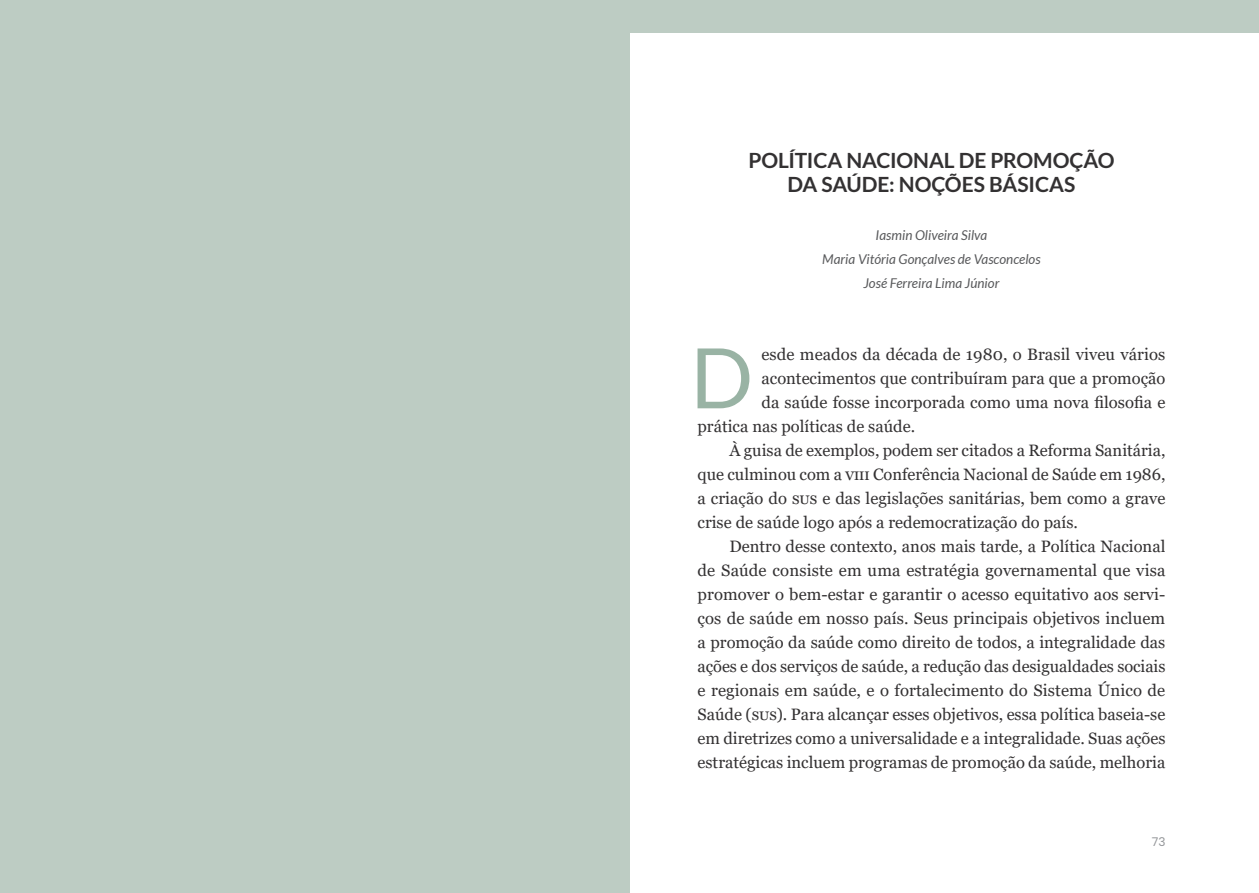
<style>
.page{position:relative;width:1259px;height:893px;background:#fff}
.page>*{position:absolute;margin:0;border:0;box-sizing:border-box;transform-origin:0 0}
.t1{font:83.55px "Lato";color:#99b3a4}
.t2{font:700 21px/24px "Lato";letter-spacing:-.005em;color:#333132;text-align:center}
.t3{font:16.5px "Georgia";color:#333132}
.t4{font:italic 13.5px/24px "Lato";color:#58595b;text-align:center}
.t5{font:12px "Poppins";color:#939598}
</style>
<div class="page">
<div style="left:0;top:0;width:629px;height:893px;background:#bdccc3"></div>
<div style="left:629px;top:0;width:630px;height:33px;background:#bdccc3"></div>
<p class="t2" style="left:748px;top:148px;width:367px">POLÍTICA NACIONAL DE PROMOÇÃO<br>DA SAÚDE: NOÇÕES BÁSICAS</p>
<p class="t4" style="left:822px;top:224px;width:220px">Iasmin Oliveira Silva<br>Maria Vitória Gonçalves de Vasconcelos<br>José Ferreira Lima Júnior</p>
<h1 class="t1" style="left:690px;top:332px;width:53px">D</h1>
<p class="t3" style="left:761px;top:345px;width:405px">esde meados da década de 1980, o Brasil viveu vários</p>
<p class="t3" style="left:761px;top:369px;width:405px">acontecimentos que contribuíram para que a promoção</p>
<p class="t3" style="left:761px;top:393px;width:405px">da saúde fosse incorporada como uma nova filosofia e</p>
<p class="t3" style="left:697px;top:417px;width:219px">prática nas políticas de saúde.</p>
<p class="t3" style="left:729px;top:441px;width:437px">À guisa de exemplos, podem ser citados a Reforma Sanitária,</p>
<p class="t3" style="left:697px;top:465px;width:469px">que culminou com a VIII Conferência Nacional de Saúde em 1986,</p>
<p class="t3" style="left:697px;top:489px;width:469px">a criação do SUS e das legislações sanitárias, bem como a grave</p>
<p class="t3" style="left:697px;top:513px;width:382px">crise de saúde logo após a redemocratização do país.</p>
<p class="t3" style="left:729px;top:537px;width:437px">Dentro desse contexto, anos mais tarde, a Política Nacional</p>
<p class="t3" style="left:697px;top:561px;width:469px">de Saúde consiste em uma estratégia governamental que visa</p>
<p class="t3" style="left:697px;top:585px;width:469px">promover o bem-estar e garantir o acesso equitativo aos servi-</p>
<p class="t3" style="left:697px;top:609px;width:469px">ços de saúde em nosso país. Seus principais objetivos incluem</p>
<p class="t3" style="left:697px;top:633px;width:469px">a promoção da saúde como direito de todos, a integralidade das</p>
<p class="t3" style="left:697px;top:657px;width:469px">ações e dos serviços de saúde, a redução das desigualdades sociais</p>
<p class="t3" style="left:697px;top:681px;width:469px">e regionais em saúde, e o fortalecimento do Sistema Único de</p>
<p class="t3" style="left:697px;top:705px;width:469px">Saúde (SUS). Para alcançar esses objetivos, essa política baseia-se</p>
<p class="t3" style="left:697px;top:729px;width:469px">em diretrizes como a universalidade e a integralidade. Suas ações</p>
<p class="t3" style="left:697px;top:753px;width:469px">estratégicas incluem programas de promoção da saúde, melhoria</p>
<p class="t5" style="left:1151px;top:835px;width:15px">73</p>
</div>
